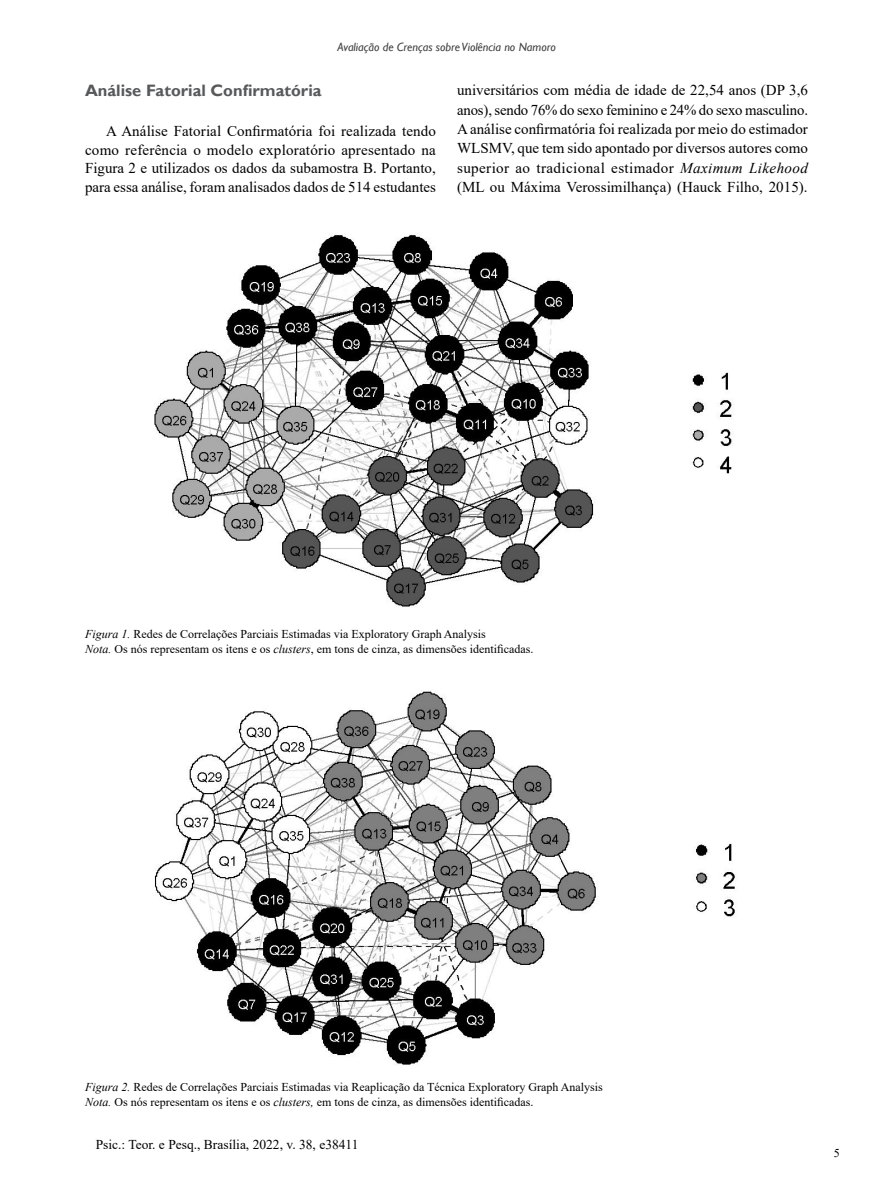
<style>
.page{position:relative;width:893px;height:1191px;background:#fff}
.page>*{position:absolute;margin:0;border:0;box-sizing:border-box;transform-origin:0 0}
.t1{font:700 16.5px "Gill Sans";color:#58595b}
.t2{font:15px/19.2px "Times New Roman";color:#000;text-align:justify}
.t3{font:13.5px "Times New Roman";color:#000}
.t4{font:12px/15px "Times New Roman";color:#000}
.t5{font:italic 12px "Gill Sans";color:#414042}
.s1{font-style:italic}
</style>
<div class="page">
<img style="left:154px;top:235px;width:578px;height:372px">
<img style="left:155px;top:691px;width:580px;height:374px">
<p class="t5" style="left:337px;top:40px;width:220px">Avaliação de Crenças sobre Violência no Namoro</p>
<p class="t1" style="left:85px;top:81px;width:238px">Análise Fatorial Confirmatória</p>
<p class="t2" style="left:85px;top:121px;width:352px;line-height:18.5px;text-indent:21px">A Análise Fatorial Confirmatória foi realizada tendo como referência o modelo exploratório apresentado na Figura 2 e utilizados os dados da subamostra B. Portanto, para essa análise, foram analisados dados de 514 estudantes</p>
<p class="t2" style="left:457px;top:80px;width:352px">universitários com média de idade de 22,54 anos (DP 3,6 anos), sendo 76% do sexo feminino e 24% do sexo masculino.<br>A análise confirmatória foi realizada por meio do estimador WLSMV, que tem sido apontado por diversos autores como superior ao tradicional estimador <span class="s1">Maximum Likehood </span>(ML ou Máxima Verossimilhança) (Hauck Filho, 2015).</p>
<p class="t4" style="left:85px;top:626px;width:450px"><span class="s1">Figura 1.</span> Redes de Correlações Parciais Estimadas via Exploratory Graph Analysis<br><span class="s1">Nota.</span> Os nós representam os itens e os <span class="s1">clusters</span>, em tons de cinza, as dimensões identificadas.</p>
<p class="t4" style="left:85px;top:1079px;width:519px"><span class="s1">Figura 2.</span> Redes de Correlações Parciais Estimadas via Reaplicação da Técnica Exploratory Graph Analysis<br><span class="s1">Nota.</span> Os nós representam os itens e os <span class="s1">clusters,</span> em tons de cinza, as dimensões identificadas.</p>
<p class="t3" style="left:96px;top:1135px;width:264px">Psic.: Teor. e Pesq., Brasília, 2022, v. 38, e38411</p>
<p class="t4" style="left:834px;top:1145px;width:7px">5</p>
</div>
